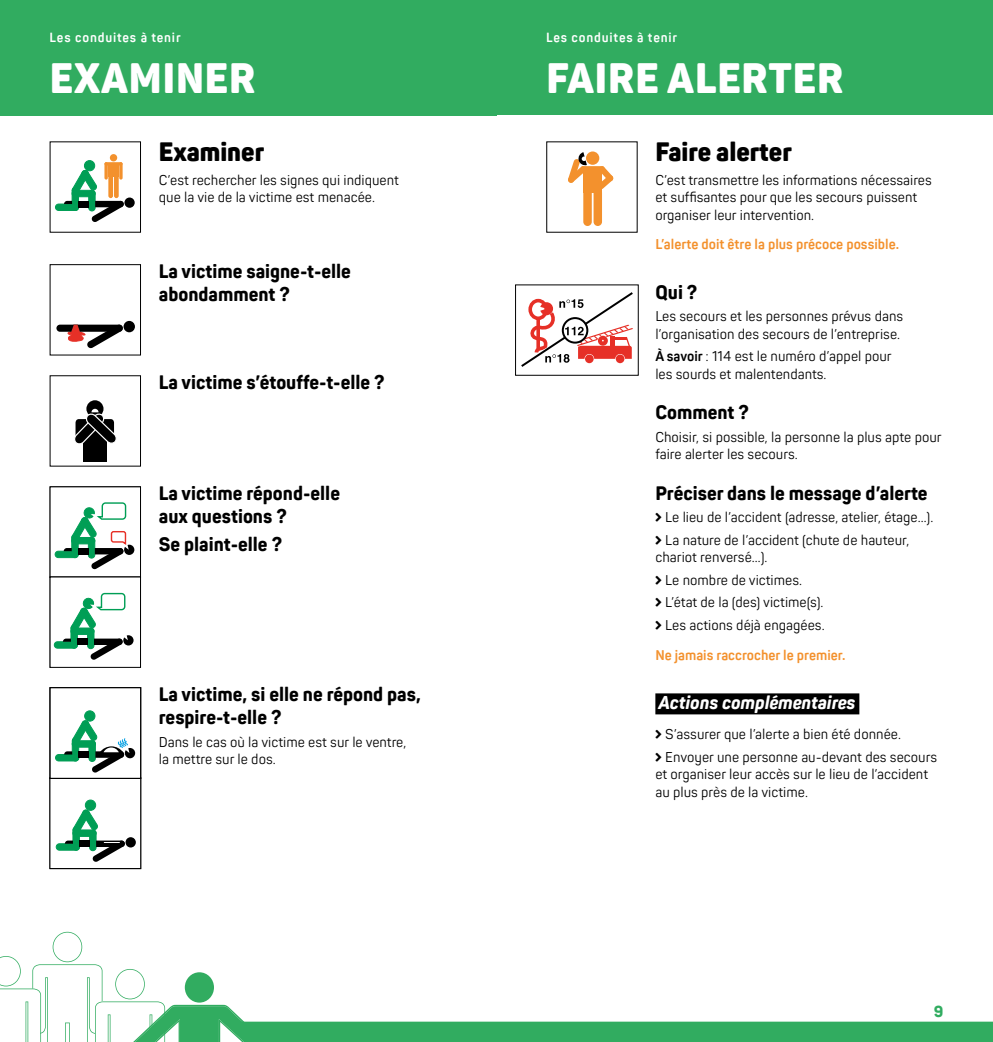
<style>
.page{position:relative;width:993px;height:1042px;background:#fff}
.page>*{position:absolute;margin:0;border:0;box-sizing:border-box;transform-origin:0 0}
.t1{font:900 42px "Panton Narrow";letter-spacing:.02em;color:#fff}
.t2{font:900 26.25px "Panton Narrow";color:#000}
.t3{font:800 19.25px/23.1px "Panton Narrow";color:#000}
.t4{font:italic 800 18.38px "Panton Narrow";color:#fff}
.t5{font:800 15.75px "Panton Narrow";color:#31ac60}
.t6{font:14px/17.5px "Panton Narrow";color:#000}
.t7{font:700 14px "Panton Narrow";color:#f3912d}
.t8{font:700 13.12px "Panton Narrow";letter-spacing:.06em;color:#fff}
.s1{font-weight:700}
.s2{font-family:"Makisupa"}
</style>
<div class="page">
<div style="left:496px;top:0;width:496px;height:115px;background:#31ac60"></div>
<svg style="left:0;top:932px;width:992px;height:110px"></svg>
<div style="left:655px;top:693px;width:204px;height:21px;background:#000"></div>
<div style="left:0;top:0;width:496px;height:115px;background:#31ac60"></div>
<div style="left:515px;top:284px;width:123px;height:92px;border:1px solid #000"></div>
<svg style="left:521px;top:292px;width:112px;height:75px"></svg>
<svg style="left:71px;top:170px;width:26px;height:24px"></svg>
<div style="left:72px;top:190px;width:23px;height:7px;background:#009e55;border-radius:3px"></div>
<div style="left:72px;top:190px;width:23px;height:7px;border:1px solid #009e55;border-radius:3px"></div>
<div style="left:72px;top:187px;width:6px;height:23px;background:#009e55;border-radius:3px"></div>
<div style="left:72px;top:187px;width:7px;height:24px;border:1px solid #009e55;border-radius:3px"></div>
<div style="left:89px;top:190px;width:6px;height:21px;background:#009e55;border-radius:3px"></div>
<div style="left:88px;top:190px;width:7px;height:21px;border:1px solid #009e55;border-radius:3px"></div>
<div style="left:55px;top:204px;width:23px;height:6px;background:#009e55;border-radius:3px"></div>
<div style="left:55px;top:204px;width:24px;height:7px;border:1px solid #009e55;border-radius:3px"></div>
<div style="left:84px;top:161px;width:11px;height:10px;background:#009e55;border-radius:50%"></div>
<div style="left:84px;top:160px;width:11px;height:11px;border:1px solid #009e55;border-radius:50%"></div>
<div style="left:78px;top:201px;width:11px;height:6px;background:#000"></div>
<svg style="left:64px;top:201px;width:8px;height:3px"></svg>
<div style="left:124px;top:197px;width:11px;height:11px;background:#000;border-radius:50%"></div>
<svg style="left:91px;top:200px;width:33px;height:22px"></svg>
<svg style="left:104px;top:162px;width:4px;height:18px"></svg>
<hr style="left:104px;top:162px;width:18px;height:3px;background:#f3912d;border-radius:2px">
<svg style="left:119px;top:162px;width:4px;height:18px"></svg>
<div style="left:108px;top:174px;width:5px;height:24px;background:#f3912d;border-radius:2px"></div>
<div style="left:114px;top:174px;width:5px;height:24px;background:#f3912d;border-radius:2px"></div>
<div style="left:110px;top:154px;width:7px;height:7px;background:#f3912d;border-radius:50%"></div>
<div style="left:108px;top:165px;width:11px;height:12px;background:#f3912d"></div>
<div style="left:583px;top:188px;width:8px;height:38px;background:#f3912d;border-radius:4px"></div>
<div style="left:593px;top:188px;width:9px;height:38px;background:#f3912d;border-radius:4px"></div>
<div style="left:583px;top:172px;width:19px;height:21px;background:#f3912d"></div>
<svg style="left:568px;top:152px;width:45px;height:37px"></svg>
<div style="left:50px;top:264px;width:91px;height:91px;border:1px solid #000"></div>
<div style="left:123px;top:321px;width:12px;height:11px;background:#000;border-radius:50%"></div>
<svg style="left:56px;top:324px;width:67px;height:25px"></svg>
<div style="left:86px;top:400px;width:17px;height:17px;background:#000;border-radius:50%"></div>
<div style="left:83px;top:427px;width:12px;height:34px;background:#000"></div>
<div style="left:94px;top:427px;width:13px;height:34px;background:#000"></div>
<svg style="left:75px;top:409px;width:42px;height:35px"></svg>
<div style="left:50px;top:486px;width:91px;height:92px;border:1px solid #000"></div>
<div style="left:55px;top:551px;width:23px;height:6px;background:#009e55;border-radius:3px"></div>
<div style="left:55px;top:551px;width:23px;height:7px;border:1px solid #009e55;border-radius:3px"></div>
<svg style="left:64px;top:502px;width:70px;height:67px"></svg>
<div style="left:50px;top:576px;width:91px;height:92px;border:1px solid #000"></div>
<div style="left:54px;top:642px;width:23px;height:6px;background:#009e55;border-radius:3px"></div>
<div style="left:54px;top:641px;width:23px;height:7px;border:1px solid #009e55;border-radius:3px"></div>
<svg style="left:63px;top:592px;width:70px;height:68px"></svg>
<div style="left:49px;top:777px;width:92px;height:92px;border:1px solid #000"></div>
<svg style="left:72px;top:809px;width:26px;height:24px"></svg>
<div style="left:73px;top:830px;width:23px;height:6px;background:#009e55;border-radius:3px"></div>
<div style="left:73px;top:830px;width:23px;height:6px;border:1px solid #009e55;border-radius:3px"></div>
<div style="left:73px;top:827px;width:6px;height:23px;background:#009e55;border-radius:3px"></div>
<div style="left:73px;top:827px;width:6px;height:23px;border:1px solid #009e55;border-radius:3px"></div>
<div style="left:90px;top:830px;width:6px;height:20px;background:#009e55;border-radius:3px"></div>
<div style="left:89px;top:830px;width:7px;height:21px;border:1px solid #009e55;border-radius:3px"></div>
<div style="left:56px;top:844px;width:23px;height:6px;background:#009e55;border-radius:3px"></div>
<div style="left:56px;top:843px;width:23px;height:7px;border:1px solid #009e55;border-radius:3px"></div>
<div style="left:85px;top:800px;width:11px;height:10px;background:#009e55;border-radius:50%"></div>
<div style="left:85px;top:800px;width:11px;height:10px;border:1px solid #009e55;border-radius:50%"></div>
<div style="left:79px;top:840px;width:11px;height:7px;background:#000"></div>
<svg style="left:65px;top:840px;width:8px;height:4px"></svg>
<div style="left:125px;top:837px;width:11px;height:10px;background:#000;border-radius:50%"></div>
<svg style="left:92px;top:840px;width:33px;height:22px"></svg>
<div style="left:49px;top:687px;width:92px;height:92px;border:1px solid #000"></div>
<div style="left:55px;top:754px;width:24px;height:7px;background:#009e55;border-radius:3px"></div>
<div style="left:55px;top:754px;width:24px;height:7px;border:1px solid #009e55;border-radius:3px"></div>
<div style="left:85px;top:711px;width:10px;height:10px;background:#009e55;border-radius:50%"></div>
<div style="left:85px;top:711px;width:10px;height:10px;border:1px solid #009e55;border-radius:50%"></div>
<svg style="left:64px;top:720px;width:71px;height:53px"></svg>
<p class="t8" style="left:50px;top:29px;width:132px">Les conduites à tenir</p>
<h1 class="t1" style="left:50px;top:50px;width:207px">EXAMINER</h1>
<h2 class="t2" style="left:159px;top:135px;width:107px">Examiner</h2>
<p class="t6" style="left:159px;top:171px;width:241px">C’est rechercher les signes qui indiquent que la vie de la victime est menacée.</p>
<h3 class="t3" style="left:159px;top:259px;width:193px">La victime saigne-t-elle abondamment ?</h3>
<h3 class="t3" style="left:159px;top:371px;width:227px">La victime s’étouffe-t-elle ?</h3>
<h3 class="t3" style="left:159px;top:481px;width:183px">La victime répond-elle aux questions ?</h3>
<h3 class="t3" style="left:159px;top:533px;width:125px">Se plaint-elle ?</h3>
<h3 class="t3" style="left:159px;top:683px;width:263px">La victime, si elle ne répond pas, respire-t-elle ?</h3>
<p class="t6" style="left:159px;top:733px;width:249px">Dans le cas où la victime est sur le ventre, la mettre sur le dos.</p>
<p class="t8" style="left:546px;top:29px;width:132px">Les conduites à tenir</p>
<h1 class="t1" style="left:546px;top:50px;width:298px">FAIRE ALERTER</h1>
<h2 class="t2" style="left:655px;top:135px;width:138px">Faire alerter</h2>
<p class="t6" style="left:655px;top:171px;width:278px">C’est transmettre les informations nécessaires et suffisantes pour que les secours puissent organiser leur intervention.</p>
<p class="t7" style="left:655px;top:236px;width:245px">L’alerte doit être la plus précoce possible.</p>
<h3 class="t3" style="left:655px;top:280px;width:44px">Qui ?</h3>
<p class="t6" style="left:655px;top:307px;width:249px">Les secours et les personnes prévus dans l’organisation des secours de l’entreprise.</p>
<p class="t6" style="left:655px;top:347px;width:238px"><span class="s1">À savoir</span> : 114 est le numéro d’appel pour les sourds et malentendants.</p>
<h3 class="t3" style="left:655px;top:401px;width:95px">Comment ?</h3>
<p class="t6" style="left:655px;top:428px;width:288px">Choisir, si possible, la personne la plus apte pour faire alerter les secours.</p>
<h3 class="t3" style="left:655px;top:481px;width:274px">Préciser dans le message d’alerte</h3>
<p class="t6" style="left:655px;top:506px;width:279px;line-height:22.4px"><span class="s2">&gt;</span> Le lieu de l’accident (adresse, atelier, étage…). <span class="s2">&gt;</span> La nature de l’accident (chute de hauteur,</p>
<p class="t6" style="left:655px;top:546px;width:171px;line-height:22.4px">chariot renversé…).<br><span class="s2">&gt;</span> Le nombre de victimes.<br><span class="s2">&gt;</span> L’état de la (des) victime(s). <span class="s2">&gt;</span> Les actions déjà engagées.</p>
<p class="t7" style="left:655px;top:646px;width:192px">Ne jamais raccrocher le premier.</p>
<h3 class="t4" style="left:658px;top:691px;width:198px">Actions complémentaires</h3>
<p class="t6" style="left:655px;top:723px;width:283px;line-height:22.4px"><span class="s2">&gt;</span> S’assurer que l’alerte a bien été donnée.<br><span class="s2">&gt;</span> Envoyer une personne au-devant des secours</p>
<p class="t6" style="left:655px;top:765px;width:274px">et organiser leur accès sur le lieu de l’accident au plus près de la victime.</p>
<p class="t5" style="left:933px;top:1001px;width:11px">9</p>
</div>
